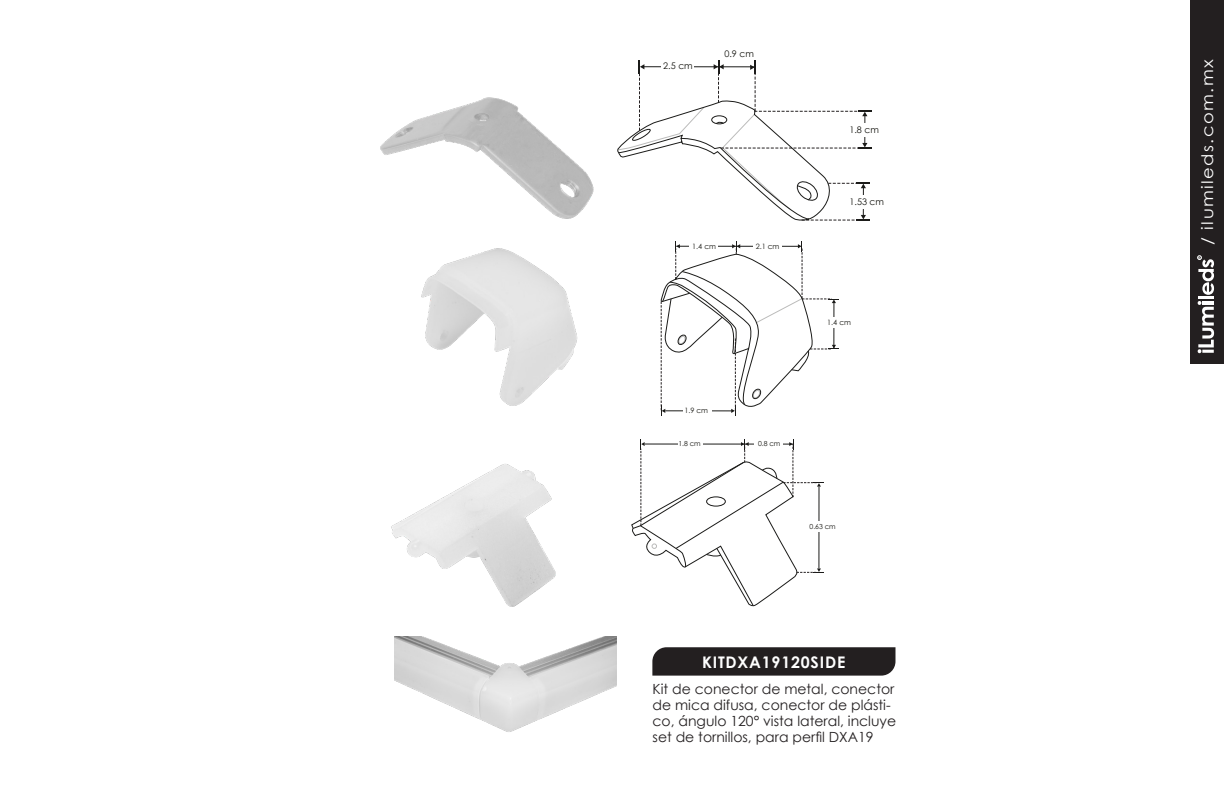
<style>
.page{position:relative;width:1224px;height:792px;background:#fff}
.page>*{position:absolute;margin:0;border:0;box-sizing:border-box;transform-origin:0 0}
.t1{font:16px "Century Gothic";letter-spacing:.08em;color:#fff;scale:1.12 1}
.tables_CODE{font:700 16px "Century Gothic";letter-spacing:.05em;color:#fff}
.t2{font:14px/16px "Century Gothic";color:#231f20}
.t3{font:9px "Century Gothic";color:#12120d}
.t4{font:7.4px "Century Gothic";color:#12120d}
.t5{font:7px "Century Gothic";color:#12120d}
</style>
<div class="page">
<div style="left:1190px;top:0;width:34px;height:364px;background:#231f20"></div>
<hr style="left:1198px;top:296px;width:16px;height:3px;background:#fff">
<svg style="left:1198px;top:301px;width:16px;height:52px"></svg>
<svg style="left:1197px;top:255px;width:17px;height:40px"></svg>
<img style="left:421px;top:248px;width:157px;height:158px">
<svg style="left:661px;top:241px;width:178px;height:175px"></svg>
<img style="left:380px;top:97px;width:214px;height:122px">
<svg style="left:617px;top:60px;width:255px;height:161px"></svg>
<img style="left:391px;top:464px;width:165px;height:143px">
<svg style="left:631px;top:439px;width:193px;height:168px"></svg>
<div style="left:706px;top:497px;width:19px;height:9px;border:1px solid #1b1b19;border-radius:50%"></div>
<svg style="left:652px;top:647px;width:243px;height:29px;background:#2a2627"></svg>
<img style="left:395px;top:636px;width:222px;height:96px">
<p class="t3" style="left:663px;top:60px;width:31px">2.5 cm</p>
<p class="t3" style="left:724px;top:48px;width:31px">0.9 cm</p>
<p class="t4" style="left:692px;top:241px;width:25px">1.4 cm</p>
<p class="t4" style="left:756px;top:241px;width:25px">2.1 cm</p>
<p class="t3" style="left:849px;top:123px;width:31px">1.8 cm</p>
<p class="t3" style="left:849px;top:195px;width:36px">1.53 cm</p>
<p class="t4" style="left:827px;top:317px;width:25px">1.4 cm</p>
<p class="t4" style="left:684px;top:406px;width:25px">1.9 cm</p>
<p class="t5" style="left:678px;top:439px;width:24px">1.8 cm</p>
<p class="t5" style="left:758px;top:439px;width:24px">0.8 cm</p>
<p class="t5" style="left:810px;top:522px;width:28px">0.63 cm</p>
<p class="tables_CODE" style="left:702px;top:650px;width:145px">KITDXA19120SIDE</p>
<p class="t2" style="left:653px;top:681px;width:245px">Kit de conector de metal, conector de mica difusa, conector de plásti&shy;co, ángulo 120° vista lateral, incluye set de tornillos, para perfil DXA19</p>
<p class="t1" style="left:1196px;top:245px;width:167px;rotate:-90deg">/ ilumileds.com.mx</p>
</div>
